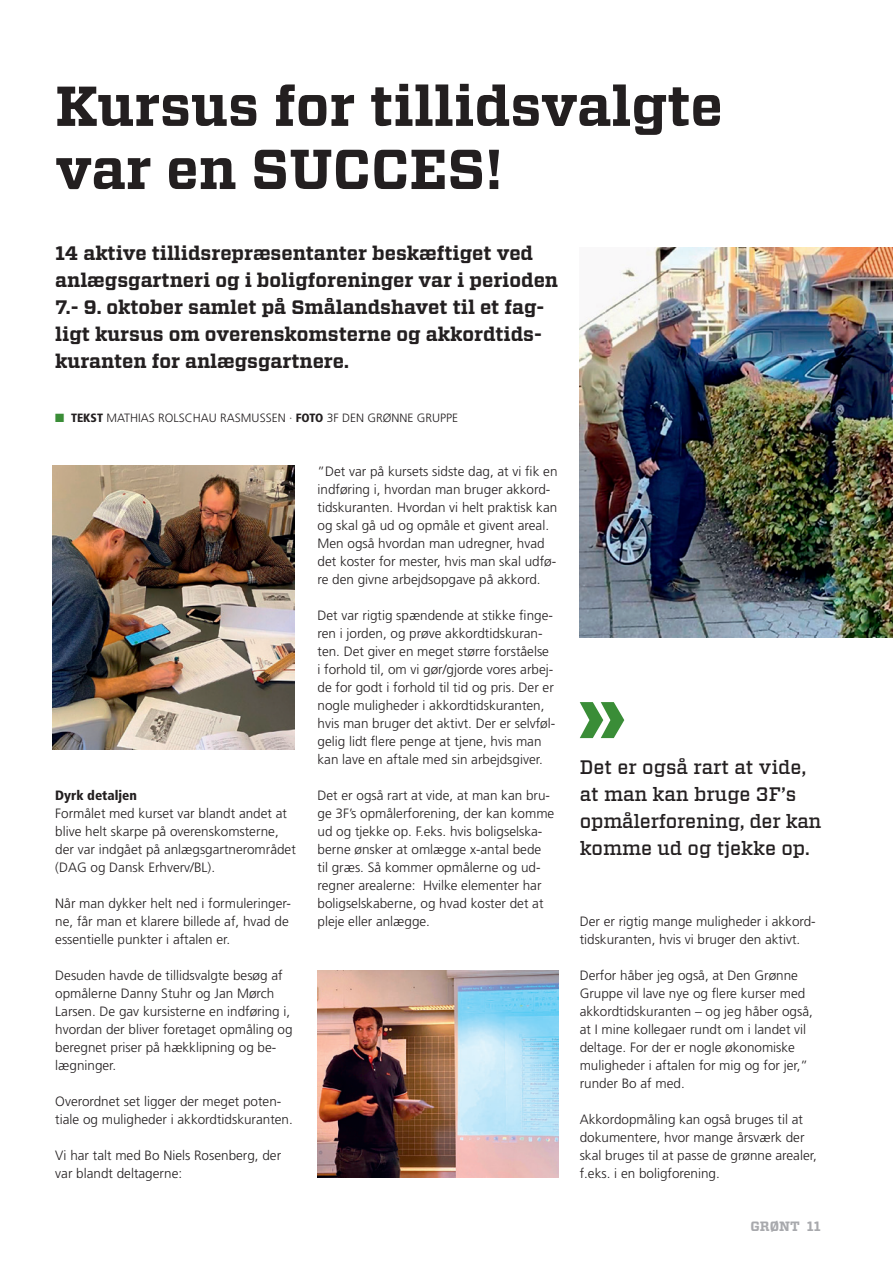
<style>
.page{position:relative;width:893px;height:1263px;background:#fff}
.page>*{position:absolute;margin:0;border:0;box-sizing:border-box;transform-origin:0 0}
.t1{font:700 56.1px/63.2px "Vitesse";color:#231f20}
.t2{font:700 19.5px/27px "Vitesse";color:#231f20}
.t3{font:500 19.5px/27px "Vitesse";color:#231f20}
.t4{font:300 13.5px/18px "Frutiger";color:#231f20}
.t5{font:900 condensed 13.5px "Frutiger";color:#231f20}
.t6{font:700 13.5px "Vitesse";color:#a8a9ad}
.t7{font:300 12px "Frutiger";color:#231f20}
.s1{color:#3a8d37}
.s2{font-weight:900;font-stretch:condensed}
</style>
<div class="page">
<img style="left:580px;top:248px;width:313px;height:390px">
<img style="left:53px;top:466px;width:242px;height:283px">
<img style="left:317px;top:971px;width:241px;height:207px">
<svg style="left:580px;top:702px;width:44px;height:36px"></svg>
<h1 class="t1" style="left:55px;top:75px;width:669px">Kursus for tillidsvalgte var en SUCCES!</h1>
<h2 class="t2" style="left:55px;top:240px;width:504px">14 aktive tillidsrepræsentanter beskæftiget ved anlægsgartneri og i boligforeninger var i perioden 7.- 9. oktober samlet på Smålandshavet til et fag&shy;ligt kursus om overenskomsterne og akkordtids&shy;kuranten for anlægsgartnere.</h2>
<p class="t7" style="left:55px;top:411px;width:404px"><span class="s1">■</span> <span class="s2">TEKST</span> MATHIAS ROLSCHAU RASMUSSEN · <span class="s2">FOTO</span> 3F DEN GRØNNE GRUPPE</p>
<p class="t5" style="left:55px;top:787px;width:83px">Dyrk detaljen</p>
<p class="t4" style="left:55px;top:804px;width:242px">Formålet med kurset var blandt andet at blive helt skarpe på overenskomsterne, der var indgået på anlægsgartnerområdet (DAG og Dansk Erhverv/BL).</p>
<p class="t4" style="left:55px;top:894px;width:237px">Når man dykker helt ned i formuleringer&shy;ne, får man et klarere billede af, hvad de essentielle punkter i aftalen er.</p>
<p class="t4" style="left:55px;top:966px;width:239px">Desuden havde de tillidsvalgte besøg af opmålerne Danny Stuhr og Jan Mørch Larsen. De gav kursisterne en indføring i, hvordan der bliver foretaget opmåling og beregnet priser på hækklipning og be&shy;lægninger.</p>
<p class="t4" style="left:55px;top:1092px;width:239px">Overordnet set ligger der meget poten&shy;tiale og muligheder i akkordtidskuranten.</p>
<p class="t4" style="left:55px;top:1146px;width:227px">Vi har talt med Bo Niels Rosenberg, der var blandt deltagerne:</p>
<p class="t4" style="left:317px;top:462px;width:242px">”Det var på kursets sidste dag, at vi fik en indføring i, hvordan man bruger akkord&shy;tidskuranten. Hvordan vi helt praktisk kan og skal gå ud og opmåle et givent areal.<br>Men også hvordan man udregner, hvad det koster for mester, hvis man skal udfø&shy;re den givne arbejdsopgave på akkord.</p>
<p class="t4" style="left:317px;top:606px;width:239px">Det var rigtig spændende at stikke finge&shy;ren i jorden, og prøve akkordtidskuran&shy;ten. Det giver en meget større forståelse i forhold til, om vi gør/gjorde vores arbej&shy;de for godt i forhold til tid og pris. Der er nogle muligheder i akkordtidskuranten, hvis man bruger det aktivt. Der er selvføl&shy;gelig lidt flere penge at tjene, hvis man kan lave en aftale med sin arbejdsgiver.</p>
<p class="t4" style="left:317px;top:786px;width:238px">Det er også rart at vide, at man kan bru&shy;ge 3F’s opmålerforening, der kan komme ud og tjekke op. F.eks. hvis boligselska&shy;berne ønsker at omlægge x-antal bede til græs. Så kommer opmålerne og ud&shy;regner arealerne: Hvilke elementer har boligselskaberne, og hvad koster det at pleje eller anlægge.</p>
<h2 class="t3" style="left:580px;top:754px;width:243px">Det er også rart at vide, at man kan bruge 3F’s opmålerforening, der kan komme ud og tjekke op.</h2>
<p class="t4" style="left:580px;top:912px;width:238px">Der er rigtig mange muligheder i akkord&shy;tidskuranten, hvis vi bruger den aktivt.</p>
<p class="t4" style="left:580px;top:966px;width:235px">Derfor håber jeg også, at Den Grønne Gruppe vil lave nye og flere kurser med akkordtidskuranten – og jeg håber også, at I mine kollegaer rundt om i landet vil deltage. For der er nogle økonomiske muligheder i aftalen for mig og for jer,” runder Bo af med.</p>
<p class="t4" style="left:580px;top:1110px;width:239px">Akkordopmåling kan også bruges til at dokumentere, hvor mange årsværk der skal bruges til at passe de grønne arealer, f.eks. i en boligforening.</p>
<p class="t6" style="left:750px;top:1217px;width:72px">GRØNT 11</p>
</div>
